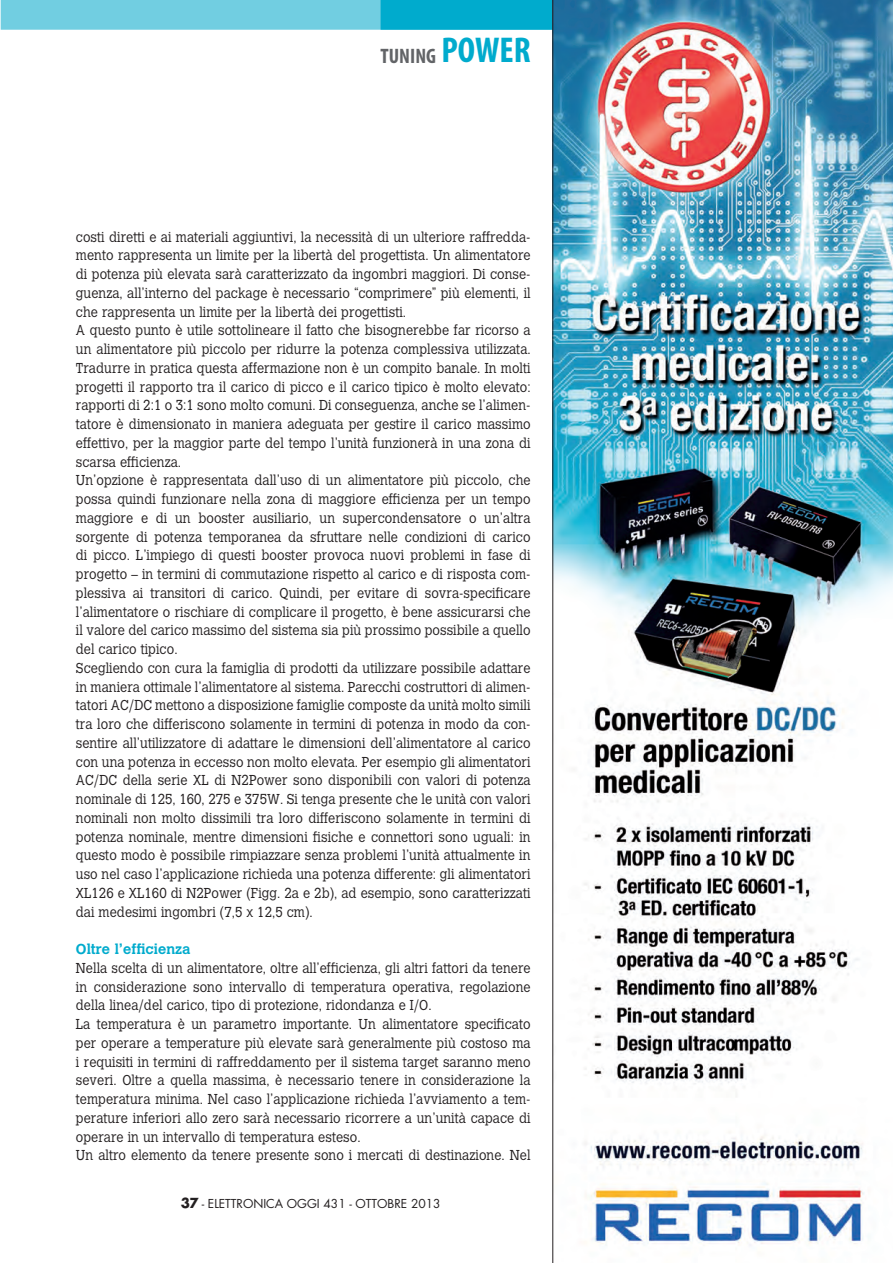
<style>
.page{position:relative;width:893px;height:1263px;background:#fff}
.page>*{position:absolute;margin:0;border:0;box-sizing:border-box;transform-origin:0 0}
.t1{font:700 condensed 21px "Myriad";color:#626467}
.t2{font:300 14.25px/18.8px "Calvert";letter-spacing:.005em;color:#231f20;scale:.9 1}
.t3{font:700 14.25px "Calvert";letter-spacing:.005em;color:#00abcd}
.t4{font:12px "Futura LT";color:#231f20}
.s1{font-size:36px;color:#00abcd}
.s2{font-weight:700;font-size:13.5px}
</style>
<div class="page">
<div style="left:1px;top:0;width:792px;height:30px;background:#71cee1"></div>
<div style="left:381px;top:0;width:512px;height:30px;background:#00abcd"></div>
<hr style="left:0;top:0;width:1px;height:30px;background:#71cee1">
<img style="left:552px;top:0;width:341px;height:1263px">
<h1 class="t1" style="left:381px;top:48px;width:152px">TUNING <span class="s1">POWER</span></h1>
<p class="t2" style="left:76px;top:228px;width:507px">costi diretti e ai materiali aggiuntivi, la necessità di un ulteriore raffredda&shy;mento rappresenta un limite per la libertà del progettista. Un alimentatore di potenza più elevata sarà caratterizzato da ingombri maggiori. Di conse&shy;guenza, all’interno del package è necessario “comprimere” più elementi, il che rappresenta un limite per la libertà dei progettisti.<br>A questo punto è utile sottolineare il fatto che bisognerebbe far ricorso a un alimentatore più piccolo per ridurre la potenza complessiva utilizzata.<br>Tradurre in pratica questa affermazione non è un compito banale. In molti progetti il rapporto tra il carico di picco e il carico tipico è molto elevato: rapporti di 2:1 o 3:1 sono molto comuni. Di conseguenza, anche se l’alimen&shy;tatore è dimensionato in maniera adeguata per gestire il carico massimo effettivo, per la maggior parte del tempo l’unità funzionerà in una zona di scarsa efficienza.<br>Un’opzione è rappresentata dall’uso di un alimentatore più piccolo, che possa quindi funzionare nella zona di maggiore efficienza per un tempo maggiore e di un booster ausiliario, un supercondensatore o un’altra sorgente di potenza temporanea da sfruttare nelle condizioni di carico di picco. L’impiego di questi booster provoca nuovi problemi in fase di progetto – in termini di commutazione rispetto al carico e di risposta com&shy;plessiva ai transitori di carico. Quindi, per evitare di sovra-specificare l’alimentatore o rischiare di complicare il progetto, è bene assicurarsi che il valore del carico massimo del sistema sia più prossimo possibile a quello del carico tipico.<br>Scegliendo con cura la famiglia di prodotti da utilizzare possibile adattare in maniera ottimale l’alimentatore al sistema. Parecchi costruttori di alimen&shy;tatori AC/DC mettono a disposizione famiglie composte da unità molto simili tra loro che differiscono solamente in termini di potenza in modo da con&shy;sentire all’utilizzatore di adattare le dimensioni dell’alimentatore al carico con una potenza in eccesso non molto elevata. Per esempio gli alimentatori AC/DC della serie XL di N2Power sono disponibili con valori di potenza nominale di 125, 160, 275 e 375W. Si tenga presente che le unità con valori nominali non molto dissimili tra loro differiscono solamente in termini di potenza nominale, mentre dimensioni fisiche e connettori sono uguali: in questo modo è possibile rimpiazzare senza problemi l’unità attualmente in uso nel caso l’applicazione richieda una potenza differente: gli alimentatori XL126 e XL160 di N2Power (Figg. 2a e 2b), ad esempio, sono caratterizzati dai medesimi ingombri (7,5 x 12,5 cm).</p>
<p class="t3" style="left:76px;top:943px;width:116px">Oltre l’efficienza</p>
<p class="t2" style="left:76px;top:959px;width:507px">Nella scelta di un alimentatore, oltre all’efficienza, gli altri fattori da tenere in considerazione sono intervallo di temperatura operativa, regolazione della linea/del carico, tipo di protezione, ridondanza e I/O.<br>La temperatura è un parametro importante. Un alimentatore specificato per operare a temperature più elevate sarà generalmente più costoso ma i requisiti in termini di raffreddamento per il sistema target saranno meno severi. Oltre a quella massima, è necessario tenere in considerazione la temperatura minima. Nel caso l’applicazione richieda l’avviamento a tem&shy;perature inferiori allo zero sarà necessario ricorrere a un’unità capace di operare in un intervallo di temperatura esteso.<br>Un altro elemento da tenere presente sono i mercati di destinazione. Nel</p>
<p class="t4" style="left:181px;top:1197px;width:261px"><span class="s2">37</span> - ELETTRONICA OGGI 431 - OTTOBRE 2013</p>
</div>
